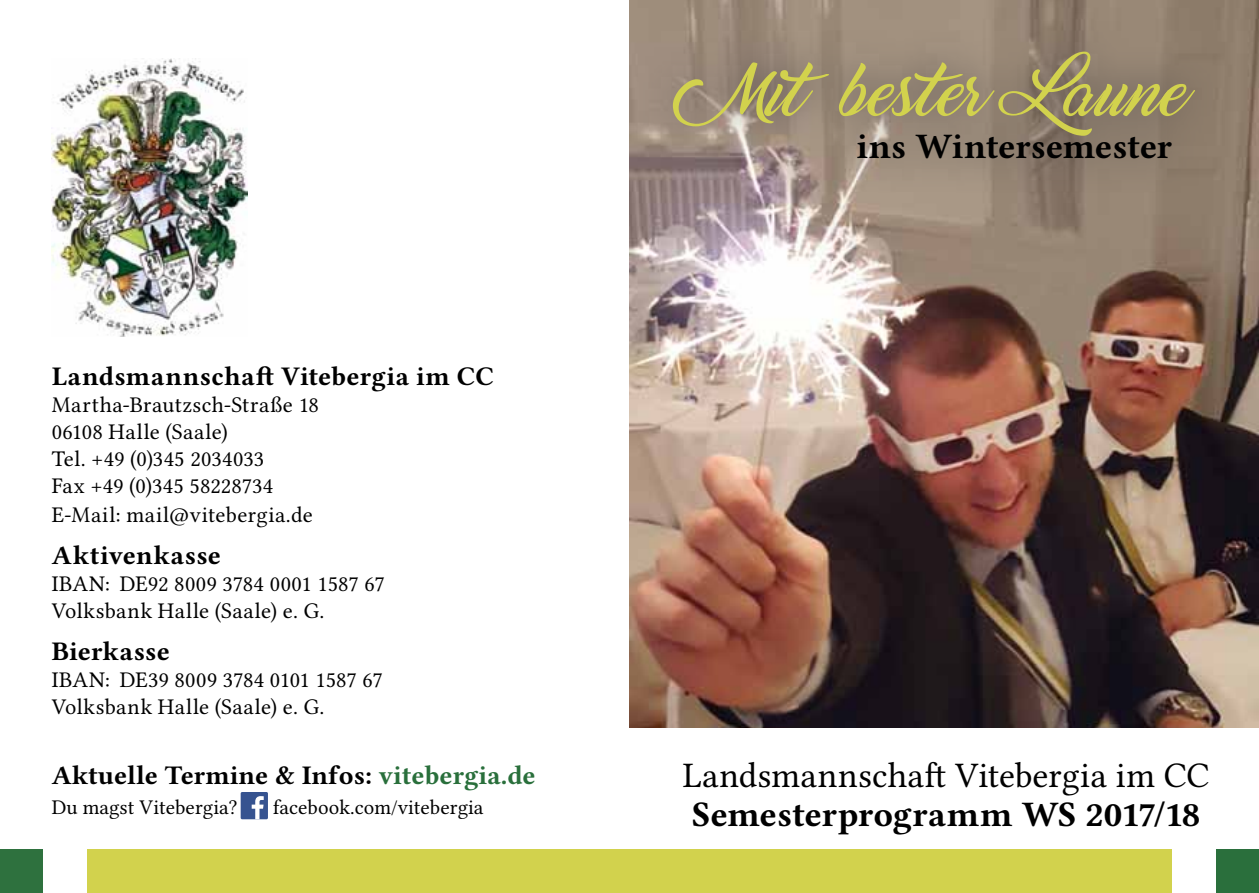
<style>
.page{position:relative;width:1259px;height:893px;background:#fff}
.page>*{position:absolute;margin:0;border:0;box-sizing:border-box;transform-origin:0 0}
.t1{font:54px "Marguerite";letter-spacing:.01em;color:#d2d24d}
.t2{font:36px "Lin Libertine OB";letter-spacing:-.01em;color:#000}
.t3{font:36px "Lin Libertine O";letter-spacing:.005em;color:#000}
.t4{font:27px "Lin Libertine OB";color:#000}
.t5{font:22.5px/27.6px "Lin Libertine O";letter-spacing:.015em;color:#000}
.t6{font:21px "Lin Libertine O";color:#000}
.s1{color:#296f3b}
</style>
<div class="page">
<img style="left:629px;top:0;width:630px;height:727px">
<div style="left:0;top:850px;width:1259px;height:43px;background:#d2d24d"></div>
<div style="left:1215px;top:850px;width:44px;height:43px;background:#2a6f3c"></div>
<div style="left:1172px;top:850px;width:43px;height:43px;background:#fff"></div>
<div style="left:0;top:850px;width:43px;height:43px;background:#2e713e"></div>
<div style="left:43px;top:850px;width:43px;height:43px;background:#fff"></div>
<svg style="left:631px;top:10px;width:592px;height:182px"></svg>
<div style="left:241px;top:792px;width:27px;height:27px;background:#365390;border-radius:2px"></div>
<svg style="left:252px;top:796px;width:12px;height:23px"></svg>
<img style="left:51px;top:59px;width:197px;height:277px">
<p class="t4" style="left:52px;top:357px;width:444px">Landsmannschaft Vitebergia im CC</p>
<p class="t5" style="left:52px;top:388px;width:269px">Martha-Brautzsch-Straße 18<br>06108 Halle (Saale)<br>Tel. +49 (0)345 2034033<br>Fax +49 (0)345 58228734<br>E-Mail: mail@vitebergia.de</p>
<p class="t4" style="left:52px;top:536px;width:171px">Aktivenkasse</p>
<p class="t5" style="left:52px;top:567px;width:335px">IBAN: DE92 8009 3784 0001 1587 67<br>Volksbank Halle (Saale) e. G.</p>
<p class="t4" style="left:52px;top:632px;width:120px">Bierkasse</p>
<p class="t5" style="left:52px;top:663px;width:333px">IBAN: DE39 8009 3784 0101 1587 67<br>Volksbank Halle (Saale) e. G.</p>
<p class="t4" style="left:52px;top:757px;width:485px">Aktuelle Termine &amp; Infos: <span class="s1">vitebergia.de</span></p>
<p class="t6" style="left:52px;top:791px;width:187px">Du magst Vitebergia?</p>
<p class="t6" style="left:273px;top:791px;width:212px">facebook.com/vitebergia</p>
<h1 class="t1" style="left:703px;top:66px;width:483px">Mit bester Laune</h1>
<h2 class="t2" style="left:856px;top:122px;width:317px">ins Wintersemester</h2>
<h2 class="t3" style="left:683px;top:746px;width:528px">Landsmannschaft Vitebergia im CC</h2>
<h2 class="t2" style="left:692px;top:789px;width:509px">Semesterprogramm WS 2017/18</h2>
</div>
